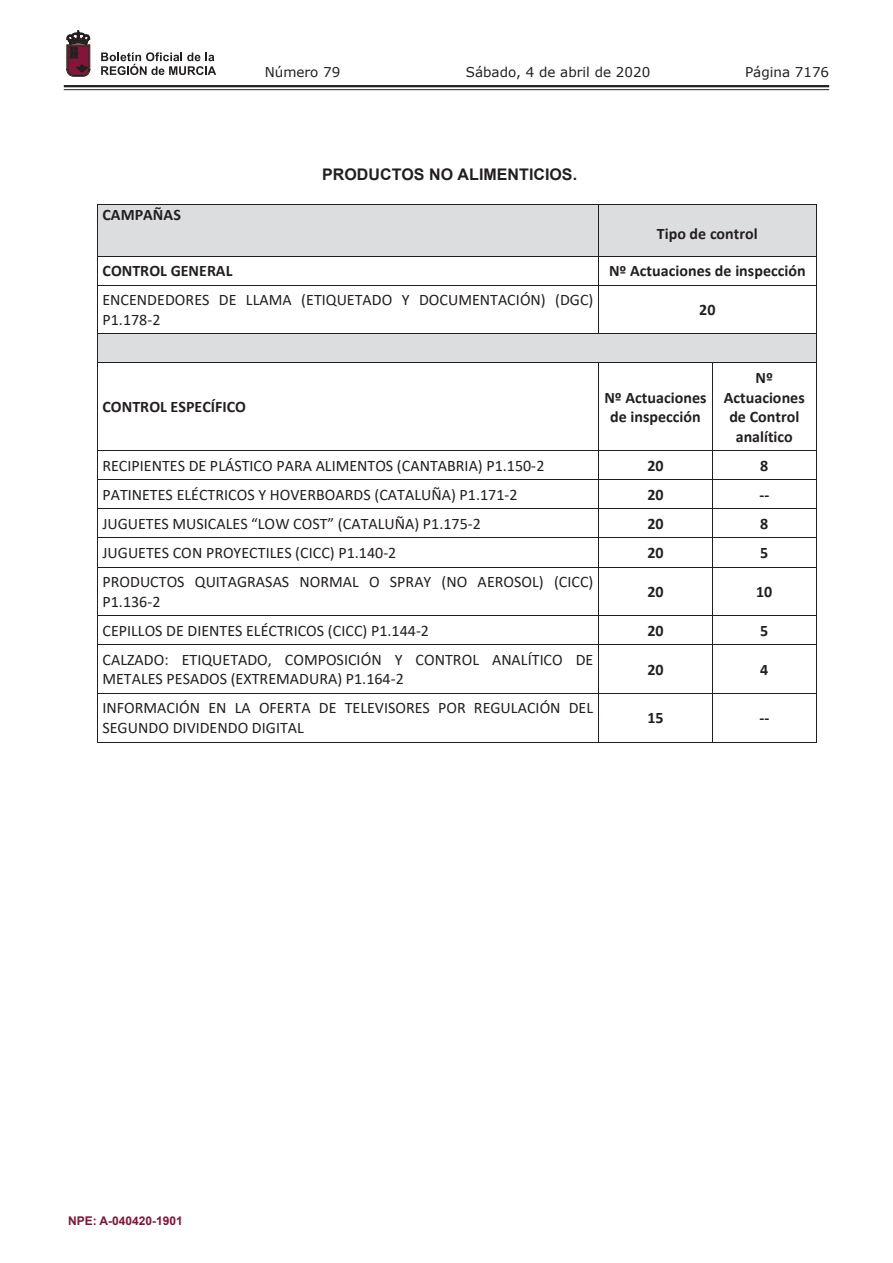
<style>
.page{position:relative;width:893px;height:1263px;background:#fff}
.page>*{position:absolute;margin:0;border:0;box-sizing:border-box;transform-origin:0 0}
.t1{font:16.05px/19.6px "Calibri";color:#231f20}
.t2{font:700 16.05px/19.6px "Calibri";color:#231f20;text-align:center}
.t3{font:700 16.05px "Arial";letter-spacing:.005em;color:#231f20}
.t4{font:13.5px "Verdana";color:#231f20}
.t5{font:700 12px "Arial";color:#83143a}
</style>
<div class="page">
<hr style="left:64px;top:85px;width:765px;height:2px;background:#231f20">
<hr style="left:64px;top:89px;width:765px;height:1px;background:#231f20">
<svg style="left:101px;top:52px;width:115px;height:23px"></svg>
<svg style="left:67px;top:31px;width:23px;height:45px"></svg>
<div style="left:98px;top:205px;width:500px;height:51px;background:#dcdddf"></div>
<div style="left:599px;top:205px;width:217px;height:51px;background:#dcdddf"></div>
<hr style="left:97px;top:204px;width:502px;height:1px;background:#231f20">
<hr style="left:599px;top:204px;width:217px;height:1px;background:#231f20">
<hr style="left:97px;top:205px;width:1px;height:51px;background:#231f20">
<hr style="left:598px;top:205px;width:1px;height:51px;background:#231f20">
<hr style="left:816px;top:205px;width:1px;height:51px;background:#231f20">
<hr style="left:97px;top:256px;width:502px;height:1px;background:#231f20">
<hr style="left:599px;top:256px;width:217px;height:1px;background:#231f20">
<svg style="left:97px;top:257px;width:1px;height:28px"></svg>
<svg style="left:598px;top:257px;width:1px;height:28px"></svg>
<hr style="left:97px;top:285px;width:502px;height:1px;background:#231f20">
<hr style="left:599px;top:285px;width:217px;height:1px;background:#231f20">
<svg style="left:816px;top:256px;width:1px;height:29px"></svg>
<hr style="left:97px;top:285px;width:1px;height:48px;background:#231f20">
<hr style="left:598px;top:285px;width:1px;height:48px;background:#231f20">
<hr style="left:816px;top:285px;width:1px;height:48px;background:#231f20">
<div style="left:102px;top:334px;width:709px;height:29px;background:#dcdddf"></div>
<hr style="left:97px;top:333px;width:502px;height:1px;background:#231f20">
<hr style="left:599px;top:333px;width:217px;height:1px;background:#231f20">
<svg style="left:97px;top:334px;width:1px;height:29px"></svg>
<svg style="left:816px;top:333px;width:1px;height:30px"></svg>
<hr style="left:97px;top:363px;width:720px;height:1px;background:#231f20">
<hr style="left:97px;top:363px;width:1px;height:87px;background:#231f20">
<hr style="left:598px;top:363px;width:1px;height:87px;background:#231f20">
<hr style="left:712px;top:363px;width:1px;height:87px;background:#231f20">
<hr style="left:816px;top:363px;width:1px;height:87px;background:#231f20">
<hr style="left:97px;top:450px;width:720px;height:1px;background:#231f20">
<hr style="left:97px;top:479px;width:720px;height:1px;background:#231f20">
<hr style="left:97px;top:508px;width:720px;height:1px;background:#231f20">
<hr style="left:97px;top:538px;width:720px;height:1px;background:#231f20">
<svg style="left:97px;top:451px;width:1px;height:116px"></svg>
<svg style="left:598px;top:451px;width:1px;height:116px"></svg>
<svg style="left:712px;top:451px;width:1px;height:116px"></svg>
<svg style="left:816px;top:451px;width:1px;height:116px"></svg>
<hr style="left:97px;top:567px;width:720px;height:1px;background:#231f20">
<hr style="left:97px;top:567px;width:1px;height:48px;background:#231f20">
<hr style="left:598px;top:567px;width:1px;height:48px;background:#231f20">
<hr style="left:712px;top:567px;width:1px;height:48px;background:#231f20">
<hr style="left:816px;top:567px;width:1px;height:48px;background:#231f20">
<hr style="left:97px;top:615px;width:720px;height:1px;background:#231f20">
<svg style="left:97px;top:616px;width:1px;height:28px"></svg>
<svg style="left:598px;top:616px;width:1px;height:28px"></svg>
<svg style="left:712px;top:616px;width:1px;height:28px"></svg>
<svg style="left:816px;top:616px;width:1px;height:28px"></svg>
<hr style="left:97px;top:644px;width:720px;height:1px;background:#231f20">
<hr style="left:97px;top:645px;width:1px;height:48px;background:#231f20">
<hr style="left:598px;top:645px;width:1px;height:48px;background:#231f20">
<hr style="left:712px;top:645px;width:1px;height:48px;background:#231f20">
<hr style="left:816px;top:645px;width:1px;height:48px;background:#231f20">
<hr style="left:97px;top:693px;width:720px;height:1px;background:#231f20">
<hr style="left:97px;top:694px;width:1px;height:48px;background:#231f20">
<hr style="left:97px;top:742px;width:501px;height:1px;background:#231f20">
<hr style="left:598px;top:694px;width:1px;height:48px;background:#231f20">
<hr style="left:599px;top:742px;width:113px;height:1px;background:#231f20">
<hr style="left:712px;top:694px;width:1px;height:48px;background:#231f20">
<hr style="left:713px;top:742px;width:103px;height:1px;background:#231f20">
<hr style="left:816px;top:694px;width:1px;height:48px;background:#231f20">
<p class="t4" style="left:265px;top:62px;width:77px">Número 79</p>
<p class="t4" style="left:466px;top:62px;width:186px">Sábado, 4 de abril de 2020</p>
<p class="t4" style="left:745px;top:62px;width:86px">Página 7176</p>
<p class="t2" style="left:102px;top:204px;width:80px">CAMPAÑAS</p>
<p class="t3" style="left:322px;top:163px;width:256px">PRODUCTOS NO ALIMENTICIOS.</p>
<p class="t2" style="left:657px;top:224px;width:102px">Tipo de control</p>
<p class="t2" style="left:102px;top:261px;width:132px">CONTROL GENERAL</p>
<p class="t2" style="left:609px;top:261px;width:198px">Nº Actuaciones de inspección</p>
<p class="t1" style="left:102px;top:290px;width:492px">ENCENDEDORES DE LLAMA (ETIQUETADO Y DOCUMENTACIÓN) (DGC)<br>P1.178‐2</p>
<p class="t2" style="left:699px;top:300px;width:18px">20</p>
<p class="t2" style="left:102px;top:397px;width:145px">CONTROL ESPECÍFICO</p>
<p class="t2" style="left:604px;top:387px;width:104px">Nº Actuaciones de inspección</p>
<p class="t2" style="left:724px;top:367px;width:82px">Nº<br>Actuaciones de Control analítico</p>
<p class="t1" style="left:102px;top:455px;width:443px">RECIPIENTES DE PLÁSTICO PARA ALIMENTOS (CANTABRIA) P1.150‐2</p>
<p class="t2" style="left:647px;top:455px;width:18px">20</p>
<p class="t2" style="left:760px;top:455px;width:10px">8</p>
<p class="t1" style="left:102px;top:484px;width:417px">PATINETES ELÉCTRICOS Y HOVERBOARDS (CATALUÑA) P1.171‐2</p>
<p class="t2" style="left:647px;top:484px;width:18px">20</p>
<p class="t2" style="left:759px;top:484px;width:11px">‐‐</p>
<p class="t1" style="left:102px;top:513px;width:380px">JUGUETES MUSICALES “LOW COST” (CATALUÑA) P1.175‐2</p>
<p class="t2" style="left:647px;top:513px;width:18px">20</p>
<p class="t2" style="left:760px;top:513px;width:10px">8</p>
<p class="t1" style="left:102px;top:542px;width:295px">JUGUETES CON PROYECTILES (CICC) P1.140‐2</p>
<p class="t2" style="left:647px;top:543px;width:18px">20</p>
<p class="t2" style="left:760px;top:543px;width:10px">5</p>
<p class="t1" style="left:102px;top:571px;width:492px">PRODUCTOS QUITAGRASAS NORMAL O SPRAY (NO AEROSOL) (CICC)<br>P1.136‐2</p>
<p class="t2" style="left:647px;top:581px;width:18px">20</p>
<p class="t2" style="left:756px;top:581px;width:18px">10</p>
<p class="t1" style="left:102px;top:620px;width:328px">CEPILLOS DE DIENTES ELÉCTRICOS (CICC) P1.144‐2</p>
<p class="t2" style="left:647px;top:620px;width:18px">20</p>
<p class="t2" style="left:760px;top:620px;width:10px">5</p>
<p class="t1" style="left:102px;top:649px;width:492px">CALZADO: ETIQUETADO, COMPOSICIÓN Y CONTROL ANALÍTICO DE<br>METALES PESADOS (EXTREMADURA) P1.164‐2</p>
<p class="t2" style="left:647px;top:659px;width:18px">20</p>
<p class="t2" style="left:760px;top:659px;width:10px">4</p>
<p class="t1" style="left:102px;top:698px;width:492px">INFORMACIÓN EN LA OFERTA DE TELEVISORES POR REGULACIÓN DEL<br>SEGUNDO DIVIDENDO DIGITAL</p>
<p class="t2" style="left:647px;top:708px;width:18px">15</p>
<p class="t2" style="left:759px;top:708px;width:11px">‐‐</p>
<p class="t5" style="left:68px;top:1212px;width:116px">NPE: A-040420-1901</p>
</div>
